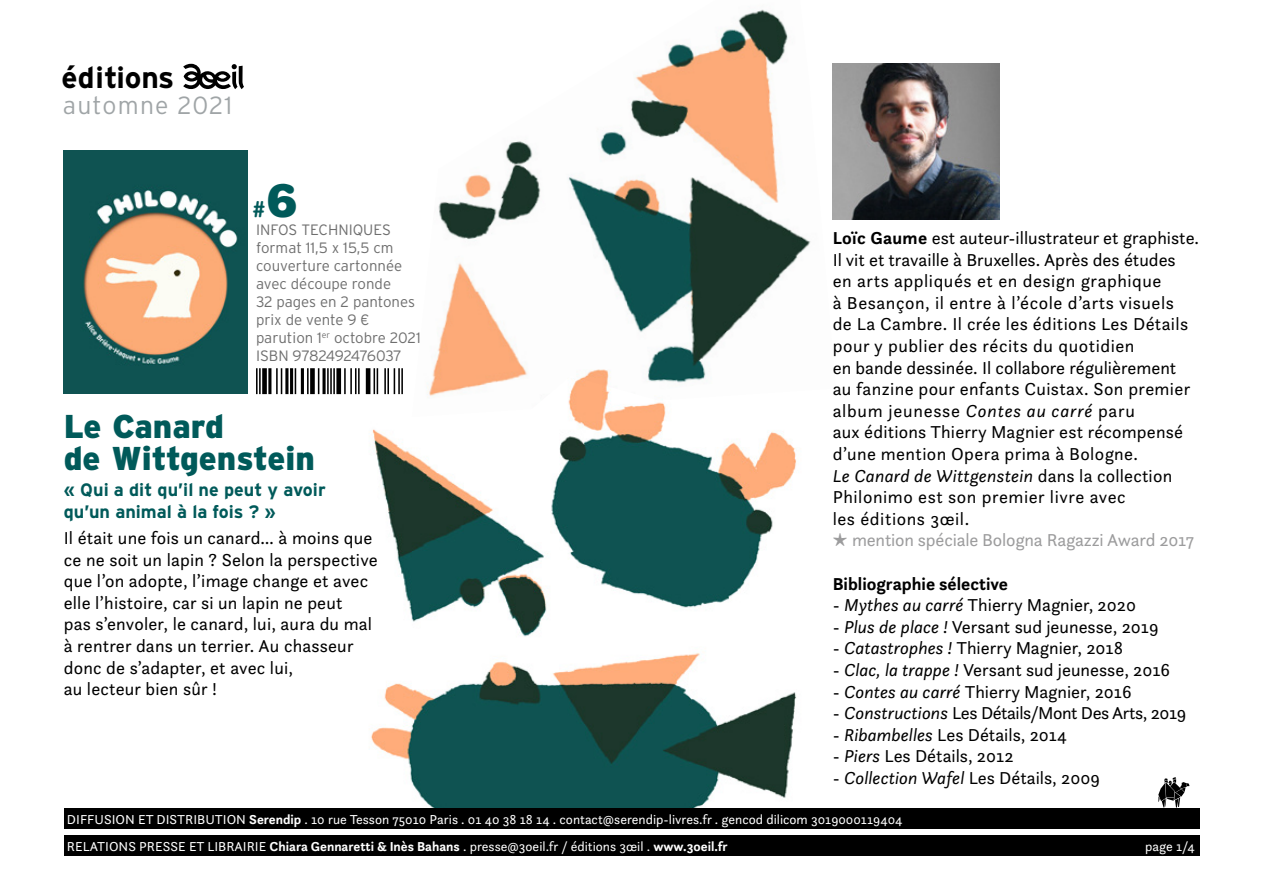
<style>
.page{position:relative;width:1263px;height:893px;background:#fff}
.page>*{position:absolute;margin:0;border:0;box-sizing:border-box;transform-origin:0 0}
.t1{font:900 33px/31.5px "Interstate";color:#005a5a}
.t2{font:700 30px "Interstate";color:#000}
.t3{font:300 24.75px "Interstate";letter-spacing:.05em;color:#a0a5a7}
.t4{font:900 22.5px "Helvetica Rounded LT Std";color:#005a5a}
.t5{font:18px/21.6px "Questa Sans";letter-spacing:.01em;color:#000}
.t6{font:700 18px/21.6px "Interstate";color:#005a5a}
.t7{font:18px "Questa Sans";letter-spacing:-.025em;color:#000}
.t8{font:18px "Questa Sans";letter-spacing:-.01em;color:#9c9c9d}
.t9{font:700 18px "Questa Sans";color:#000}
.t10{font:300 15px/18px "Interstate";color:#6e6e6e}
.t11{font:13.5px/27px "Questa Sans";color:#fff}
.s1{font-size:46.8px}
.s2{font-weight:700}
.s3{font-style:italic}
.s4{font-family:"Arial Unicode MS"}
</style>
<div class="page">
<img style="left:335px;top:394px;width:498px;height:442px">
<img style="left:412px;top:9px;width:424px;height:408px">
<svg style="left:1143px;top:777px;width:55px;height:32px"></svg>
<div style="left:64px;top:809px;width:1135px;height:20px;background:#000"></div>
<div style="left:64px;top:836px;width:1135px;height:20px;background:#000"></div>
<img style="left:833px;top:64px;width:166px;height:155px">
<img style="left:64px;top:150px;width:183px;height:244px">
<svg style="left:256px;top:368px;width:147px;height:26px"></svg>
<svg style="left:183px;top:64px;width:61px;height:25px"></svg>
<h2 class="t2" style="left:62px;top:61px;width:114px">éditions</h2>
<h3 class="t3" style="left:63px;top:92px;width:171px">automne 2021</h3>
<p class="t4" style="left:252px;top:194px;width:48px">#<span class="s1">6</span></p>
<p class="t10" style="left:256px;top:220px;width:166px">INFOS TECHNIQUES format 11,5 x 15,5 cm couverture cartonnée avec découpe ronde<br>32 pages en 2 pantones prix de vente 9 € parution 1<sup>er</sup> octobre 2021<br>ISBN 9782492476037</p>
<h1 class="t1" style="left:64px;top:410px;width:253px">Le Canard<br>de Wittgenstein</h1>
<p class="t6" style="left:64px;top:479px;width:263px">« Qui a dit qu’il ne peut y avoir qu’un animal à la fois ? »</p>
<p class="t5" style="left:64px;top:527px;width:315px">Il était une fois un canard… à moins que ce ne soit un lapin ? Selon la perspective que l’on adopte, l’image change et avec elle l’histoire, car si un lapin ne peut<br>pas s’envoler, le canard, lui, aura du mal à rentrer dans un terrier. Au chasseur donc de s’adapter, et avec lui,<br>au lecteur bien sûr !</p>
<p class="t5" style="left:833px;top:227px;width:368px"><span class="s2">Loïc Gaume</span> est auteur-illustrateur et graphiste.<br>Il vit et travaille à Bruxelles. Après des études en arts appliqués et en design graphique<br>à Besançon, il entre à l’école d’arts visuels<br>de La Cambre. Il crée les éditions Les Détails pour y publier des récits du quotidien<br>en bande dessinée. Il collabore régulièrement au fanzine pour enfants Cuistax. Son premier album jeunesse <span class="s3">Contes au carré</span> paru<br>aux éditions Thierry Magnier est récompensé d’une mention Opera prima à Bologne.<br><span class="s3">Le Canard de Wittgenstein</span> dans la collection Philonimo est son premier livre avec<br>les éditions 3œil.</p>
<p class="t8" style="left:833px;top:529px;width:363px"><span class="s4">★</span> mention spéciale Bologna Ragazzi Award 2017</p>
<p class="t9" style="left:833px;top:572px;width:177px">Bibliographie sélective</p>
<p class="t5" style="left:833px;top:594px;width:305px">- <span class="s3">Mythes au carré</span> Thierry Magnier, 2020</p>
<p class="t5" style="left:833px;top:615px;width:327px">- <span class="s3">Plus de place !</span> Versant sud jeunesse, 2019</p>
<p class="t5" style="left:833px;top:637px;width:292px">- <span class="s3">Catastrophes !</span> Thierry Magnier, 2018</p>
<p class="t5" style="left:833px;top:659px;width:339px">- <span class="s3">Clac, la trappe !</span> Versant sud jeunesse, 2016</p>
<p class="t5" style="left:833px;top:680px;width:301px">- <span class="s3">Contes au carré</span> Thierry Magnier, 2016</p>
<p class="t7" style="left:833px;top:702px;width:355px">- <span class="s3">Constructions</span> Les Détails/Mont Des Arts, 2019</p>
<p class="t5" style="left:833px;top:723px;width:236px">- <span class="s3">Ribambelles</span> Les Détails, 2014</p>
<p class="t5" style="left:833px;top:745px;width:182px">- <span class="s3">Piers</span> Les Détails, 2012</p>
<p class="t5" style="left:833px;top:767px;width:269px">- <span class="s3">Collection Wafel</span> Les Détails, 2009</p>
<p class="t11" style="left:67px;top:806px;width:837px">DIFFUSION ET DISTRIBUTION <span class="s2">Serendip</span> . 10 rue Tesson 75010 Paris . 01 40 38 18 14 . contact@serendip-livres.fr . gencod dilicom 3019000119404<br>RELATIONS PRESSE ET LIBRAIRIE <span class="s2">Chiara Gennaretti &amp; Inès Bahans</span> . presse@3oeil.fr / éditions 3œil . <span class="s2">www.3oeil.fr</span></p>
<p class="t11" style="left:1145px;top:832px;width:51px">page 1/4</p>
</div>
